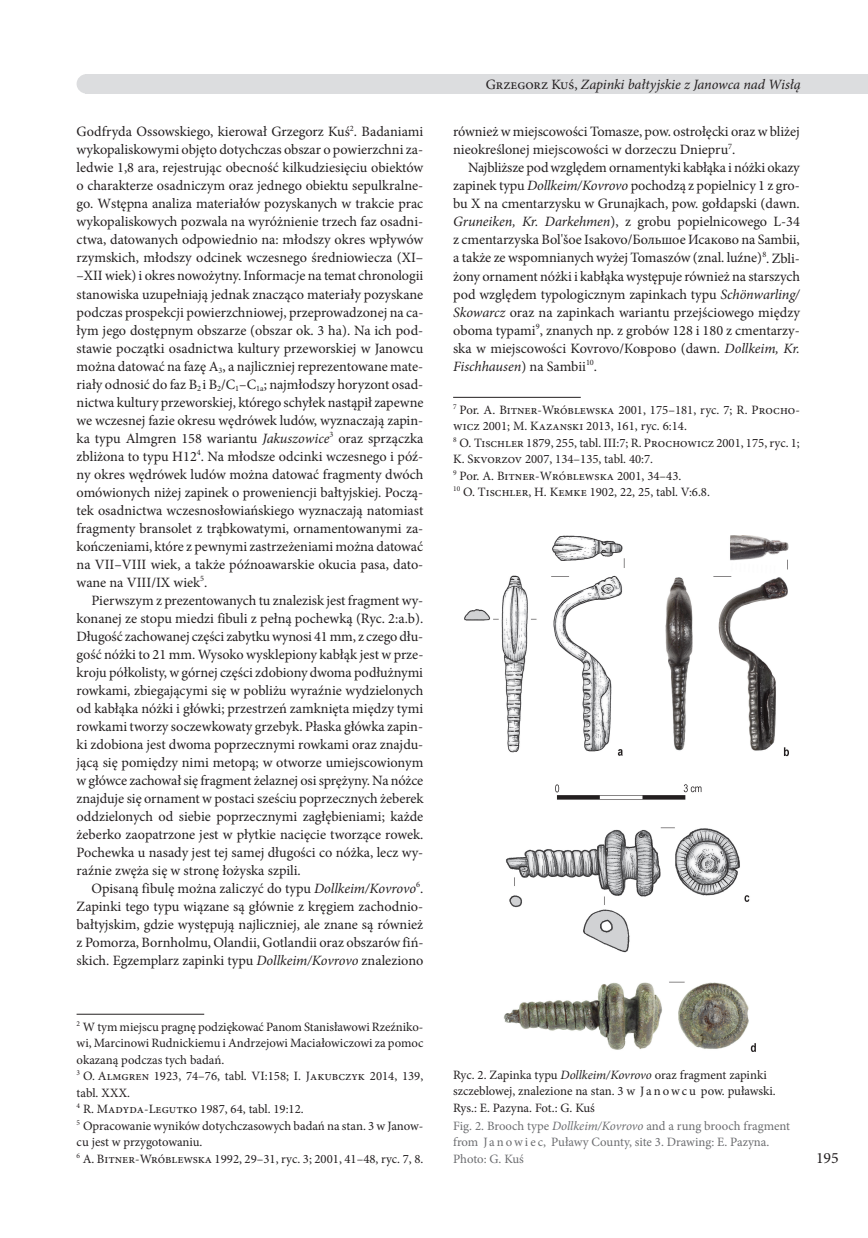
<style>
.page{position:relative;width:868px;height:1238px;background:#fff}
.page>*{position:absolute;margin:0;border:0;box-sizing:border-box;transform-origin:0 0}
.t1{font:15.75px "Minion Pro";color:#231f20}
.t2{font:14.25px/18px "Minion Pro";color:#231f20;text-align:justify}
.t3{font:italic 14.25px "Minion Pro";letter-spacing:-.005em;color:#231f20}
.t4{font:12.75px/16.5px "Minion Pro";color:#231f20}
.t5{font:12.75px/16.5px "Minion Pro";color:#6c6d70}
.s1{font-style:italic}
.s2{font-style:normal}
</style>
<div class="page">
<div style="left:86px;top:74px;width:781px;height:20px;background:#dcdddf"></div>
<div style="left:77px;top:74px;width:19px;height:20px;background:#dcdddf;border-radius:50%"></div>
<hr style="left:77px;top:1013px;width:127px;height:1px;background:#231f20">
<hr style="left:453px;top:397px;width:127px;height:1px;background:#231f20">
<img style="left:464px;top:535px;width:324px;height:516px">
<p class="t2" style="left:77px;top:123px;width:348px">Godfryda Ossowskiego, kierował Grzegorz Kuś<sup>2</sup>. Badaniami wykopaliskowymi objęto dotychczas obszar o powierzchni za&shy;ledwie 1,8 ara, rejestrując obecność kilkudziesięciu obiektów o charakterze osadniczym oraz jednego obiektu sepulkralne&shy;go. Wstępna analiza materiałów pozyskanych w trakcie prac wykopaliskowych pozwala na wyróżnienie trzech faz osadni&shy;ctwa, datowanych odpowiednio na: młodszy okres wpływów rzymskich, młodszy odcinek wczesnego średniowiecza (XI– –XII wiek) i okres nowożytny. Informacje na temat chronologii stanowiska uzupełniają jednak znacząco materiały pozyskane podczas prospekcji powierzchniowej, przeprowadzonej na ca&shy;łym jego dostępnym obszarze (obszar ok. 3 ha). Na ich pod&shy;stawie początki osadnictwa kultury przeworskiej w Janowcu można datować na fazę A<sub>3</sub>, a najliczniej reprezentowane mate&shy;riały odnosić do faz B<sub>2</sub> i B<sub>2</sub>/C<sub>1</sub>–C<sub>1a</sub>; najmłodszy horyzont osad&shy;nictwa kultury przeworskiej, którego schyłek nastąpił zapewne we wczesnej fazie okresu wędrówek ludów, wyznaczają zapin&shy;ka typu Almgren 158 wariantu <span class="s1">Jakuszowice</span><sup>3</sup> oraz sprzączka zbliżona to typu H12<sup>4</sup>. Na młodsze odcinki wczesnego i póź&shy;ny okres wędrówek ludów można datować fragmenty dwóch omówionych niżej zapinek o proweniencji bałtyjskiej. Począ&shy;tek osadnictwa wczesnosłowiańskiego wyznaczają natomiast fragmenty bransolet z trąbkowatymi, ornamentowanymi za&shy;kończeniami, które z pewnymi zastrzeżeniami można datować na VII–VIII wiek, a także późnoawarskie okucia pasa, dato&shy;wane na VIII/IX wiek<sup>5</sup>.</p>
<p class="t2" style="left:77px;top:591px;width:349px;text-indent:15px">Pierwszym z prezentowanych tu znalezisk jest fragment wy&shy;konanej ze stopu miedzi fibuli z pełną pochewką (Ryc. 2:a.b).<br>Długość zachowanej części zabytku wynosi 41 mm, z czego dłu&shy;gość nóżki to 21 mm. Wysoko wysklepiony kabłąk jest w prze&shy;kroju półkolisty, w górnej części zdobiony dwoma podłużnymi rowkami, zbiegającymi się w pobliżu wyraźnie wydzielonych od kabłąka nóżki i główki; przestrzeń zamknięta między tymi rowkami tworzy soczewkowaty grzebyk. Płaska główka zapin&shy;ki zdobiona jest dwoma poprzecznymi rowkami oraz znajdu&shy;jącą się pomiędzy nimi metopą; w otworze umiejscowionym w główce zachował się fragment żelaznej osi sprężyny. Na nóżce znajduje się ornament w postaci sześciu poprzecznych żeberek oddzielonych od siebie poprzecznymi zagłębieniami; każde żeberko zaopatrzone jest w płytkie nacięcie tworzące rowek.<br>Pochewka u nasady jest tej samej długości co nóżka, lecz wy&shy;raźnie zwęża się w stronę łożyska szpili.</p>
<p class="t2" style="left:77px;top:879px;width:348px;text-indent:15px">Opisaną fibulę można zaliczyć do typu <span class="s1">Dollkeim/Kovrovo</span><sup>6</sup>.<br>Zapinki tego typu wiązane są głównie z kręgiem zachodnio&shy;bałtyjskim, gdzie występują najliczniej, ale znane są również z Pomorza, Bornholmu, Olandii, Gotlandii oraz obszarów fiń&shy;skich. Egzemplarz zapinki typu <span class="s1">Dollkeim/Kovrovo</span> znaleziono</p>
<p class="t4" style="left:77px;top:1018px;width:348px"><sup>2</sup> W tym miejscu pragnę podziękować Panom Stanisławowi Rzeźniko&shy;wi, Marcinowi Rudnickiemu i Andrzejowi Maciałowiczowi za pomoc okazaną podczas tych badań.<br><sup>3</sup> O. Almgren 1923, 74–76, tabl. VI:158; I. Jakubczyk 2014, 139, tabl. XXX.<br><sup>4</sup> R. Madyda-Legutko 1987, 64, tabl. 19:12.<br><sup>5</sup> Opracowanie wyników dotychczasowych badań na stan. 3 w Janow&shy;cu jest w przygotowaniu.<br><sup>6</sup> A. Bitner-Wróblewska 1992, 29–31, ryc. 3; 2001, 41–48, ryc. 7, 8.</p>
<p class="t3" style="left:485px;top:74px;width:316px"><span class="s2">Grzegorz Kuś,</span> Zapinki bałtyjskie z Janowca nad Wisłą</p>
<p class="t2" style="left:453px;top:123px;width:348px">również w miejscowości Tomasze, pow. ostrołęcki oraz w bliżej nieokreślonej miejscowości w dorzeczu Dniepru<sup>7</sup>.</p>
<p class="t2" style="left:453px;top:159px;width:348px;text-indent:15px">Najbliższe pod względem ornamentyki kabłąka i nóżki okazy zapinek typu <span class="s1">Dollkeim/Kovrovo</span> pochodzą z popielnicy 1 z gro&shy;bu X na cmentarzysku w Grunajkach, pow. gołdapski (dawn.<br><span class="s1">Gruneiken, Kr. Darkehmen</span>), z grobu popielnicowego L-34 z cmentarzyska Bol'šoe Isakovo/Большое Исаково na Sambii, a także ze wspomnianych wyżej Tomaszów (znal. luźne)<sup>8</sup>. Zbli&shy;żony ornament nóżki i kabłąka występuje również na starszych pod względem typologicznym zapinkach typu <span class="s1">Schönwarling/ Skowarcz</span> oraz na zapinkach wariantu przejściowego między oboma typami<sup>9</sup>, znanych np. z grobów 128 i 180 z cmentarzy&shy;ska w miejscowości Kovrovo/Коврово (dawn. <span class="s1">Dollkeim, Kr.<br>Fischhausen</span>) na Sambii<sup>10</sup>.</p>
<p class="t4" style="left:453px;top:401px;width:348px"><sup>7</sup> Por. A. Bitner-Wróblewska 2001, 175–181, ryc. 7; R. Procho&shy;wicz 2001; M. Kazanski 2013, 161, ryc. 6:14.<br><sup>8</sup> O. Tischler 1879, 255, tabl. III:7; R. Prochowicz 2001, 175, ryc. 1; K. Skvorzov 2007, 134–135, tabl. 40:7.<br><sup>9</sup> Por. A. Bitner-Wróblewska 2001, 34–43.<br><sup>10</sup> O. Tischler, H. Kemke 1902, 22, 25, tabl. V:6.8.</p>
<p class="t4" style="left:453px;top:1066px;width:324px">Ryc. 2. Zapinka typu <span class="s1">Dollkeim/Kovrovo</span> oraz fragment zapinki szczeblowej, znalezione na stan. 3 w J a n o w c u pow. puławski.<br>Rys.: E. Pazyna. Fot.: G. Kuś</p>
<p class="t5" style="left:453px;top:1117px;width:338px">Fig. 2. Brooch type <span class="s1">Dollkeim/Kovrovo</span> and a rung brooch fragment from J a n o w i e c, Puławy County, site 3. Drawing: E. Pazyna.<br>Photo: G. Kuś</p>
<p class="t1" style="left:815px;top:1147px;width:24px">195</p>
</div>
